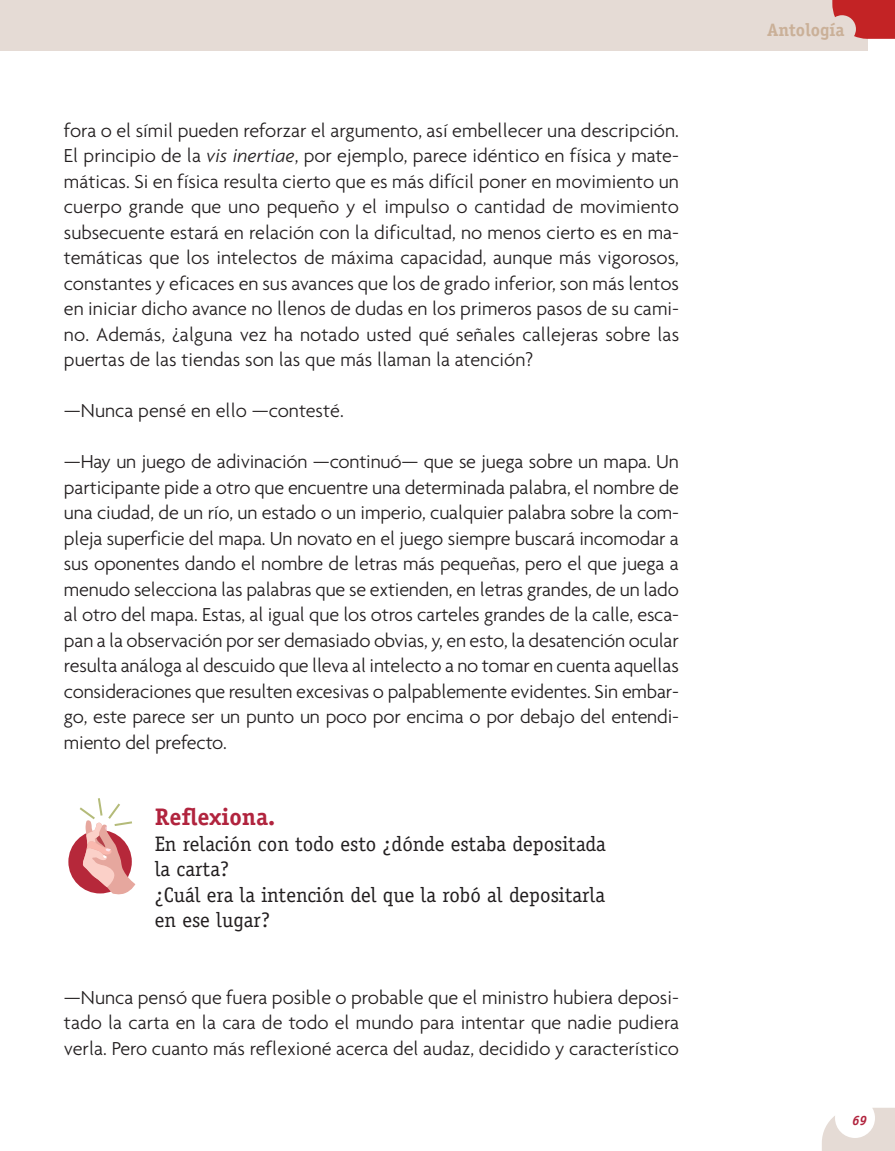
<style>
.page{position:relative;width:895px;height:1151px;background:#fff}
.page>*{position:absolute;margin:0;border:0;box-sizing:border-box;transform-origin:0 0}
.t1{font:700 24px "Officina Serif";color:#b1243e}
.t2{font:21px/25.5px "Officina Serif";color:#231f20}
.t3{font:300 20.25px/25.5px "Agenda";color:#231f20;text-align:justify}
.t4{font:700 18px "Officina Serif";color:#cab098}
.t5{font:italic 700 13.5px "Officina Serif";color:#b1243e}
.s1{font-style:italic}
</style>
<div class="page">
<div style="left:0;top:0;width:867px;height:51px;background:#e5dbd5"></div>
<div style="left:68px;top:830px;width:64px;height:63px;background:#b6283a;border-radius:50%"></div>
<svg style="left:80px;top:798px;width:55px;height:97px"></svg>
<svg style="left:832px;top:0;width:63px;height:39px"></svg>
<svg style="left:822px;top:1107px;width:73px;height:44px"></svg>
<p class="t3" style="left:64px;top:117px;width:616px">fora o el símil pueden reforzar el argumento, así embellecer una descripción.<br>El principio de la <span class="s1">vis inertiae</span>, por ejemplo, parece idéntico en física y mate&shy;máticas. Si en física resulta cierto que es más difícil poner en movimiento un cuerpo grande que uno pequeño y el impulso o cantidad de movimiento subsecuente estará en relación con la dificultad, no menos cierto es en ma&shy;temáticas que los intelectos de máxima capacidad, aunque más vigorosos, constantes y eficaces en sus avances que los de grado inferior, son más lentos en iniciar dicho avance no llenos de dudas en los primeros pasos de su cami&shy;no. Además, ¿alguna vez ha notado usted qué señales callejeras sobre las puertas de las tiendas son las que más llaman la atención?</p>
<p class="t3" style="left:64px;top:398px;width:281px">—Nunca pensé en ello —contesté.</p>
<p class="t3" style="left:64px;top:449px;width:616px">—Hay un juego de adivinación —continuó— que se juega sobre un mapa. Un participante pide a otro que encuentre una determinada palabra, el nombre de una ciudad, de un río, un estado o un imperio, cualquier palabra sobre la com&shy;pleja superficie del mapa. Un novato en el juego siempre buscará incomodar a sus oponentes dando el nombre de letras más pequeñas, pero el que juega a menudo selecciona las palabras que se extienden, en letras grandes, de un lado al otro del mapa. Estas, al igual que los otros carteles grandes de la calle, esca&shy;pan a la observación por ser demasiado obvias, y, en esto, la desatención ocular resulta análoga al descuido que lleva al intelecto a no tomar en cuenta aquellas consideraciones que resulten excesivas o palpablemente evidentes. Sin embar&shy;go, este parece ser un punto un poco por encima o por debajo del entendi&shy;miento del prefecto.</p>
<p class="t1" style="left:155px;top:802px;width:122px">Reflexiona.</p>
<p class="t2" style="left:155px;top:831px;width:452px">En relación con todo esto ¿dónde estaba depositada la carta?<br>¿Cuál era la intención del que la robó al depositarla en ese lugar?</p>
<p class="t3" style="left:64px;top:984px;width:616px">—Nunca pensó que fuera posible o probable que el ministro hubiera deposi&shy;tado la carta en la cara de todo el mundo para intentar que nadie pudiera verla. Pero cuanto más reflexioné acerca del audaz, decidido y característico</p>
<p class="t4" style="left:767px;top:18px;width:79px">Antología</p>
<p class="t5" style="left:852px;top:1112px;width:16px">69</p>
</div>
